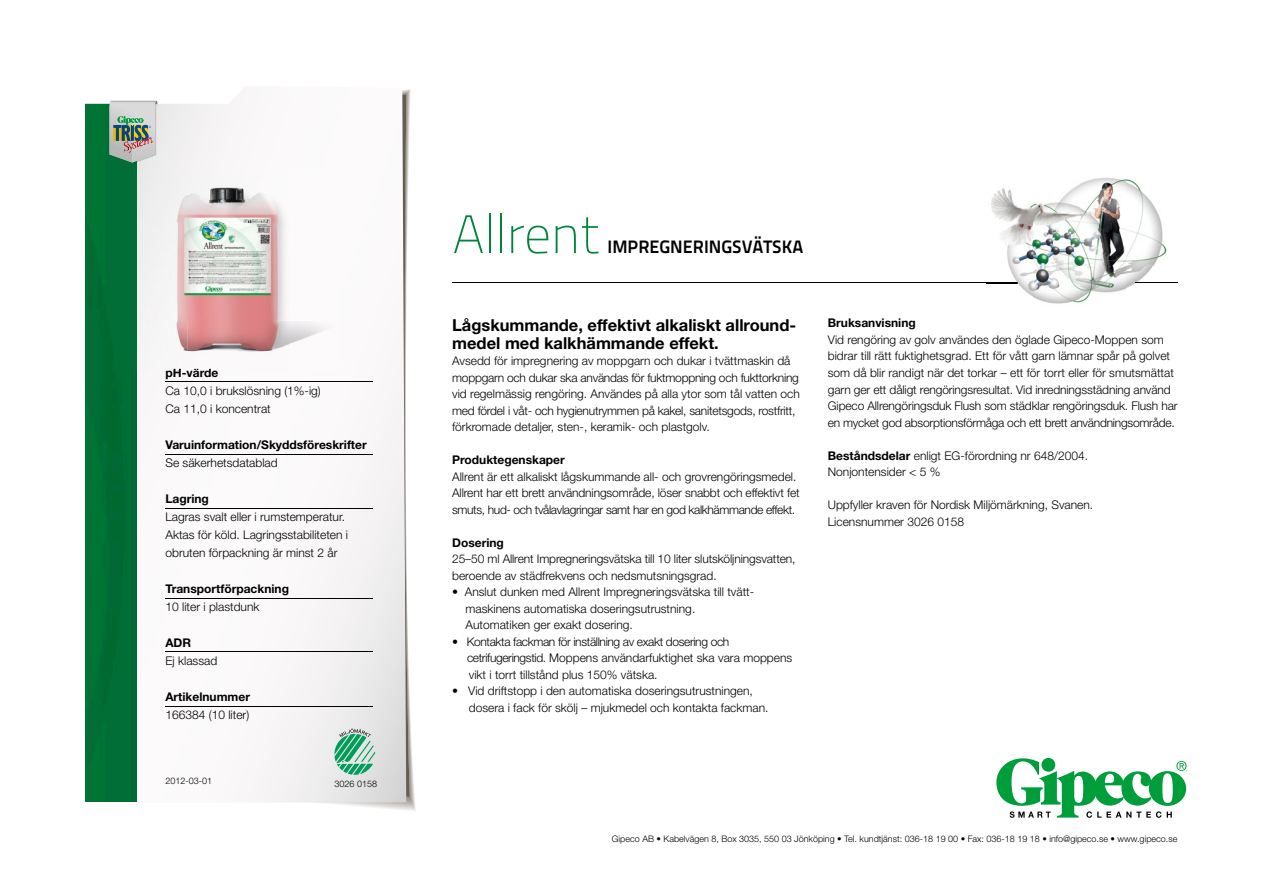
<style>
.page{position:relative;width:1263px;height:893px;background:#fff}
.page>*{position:absolute;margin:0;border:0;box-sizing:border-box;transform-origin:0 0}
.t1{font:700 54px "Titillium Text 14 L";letter-spacing:-.02em;color:#00843b}
.t2{font:18px "Titillium Text 14 L 800 wt";color:#000}
.t3{font:700 16.5px/18px "Helvetica Neue LT Std";color:#000}
.t4{font:300 12px/16.5px "Helvetica Neue LT Std";color:#000}
.t5{font:700 12px "Helvetica Neue LT Std";color:#000}
.t6{font:300 9px "Helvetica Neue LT Std";color:#000}
.s1{font-weight:700}
</style>
<div class="page">
<svg style="left:131px;top:90px;width:275px;height:713px"></svg>
<div style="left:85px;top:163px;width:52px;height:638px;background:#006e36"></div>
<hr style="left:165px;top:382px;width:208px;height:1px;background:#000">
<hr style="left:165px;top:454px;width:208px;height:1px;background:#000">
<hr style="left:165px;top:508px;width:208px;height:1px;background:#000">
<hr style="left:165px;top:598px;width:208px;height:1px;background:#000">
<hr style="left:165px;top:652px;width:208px;height:1px;background:#000">
<hr style="left:165px;top:706px;width:208px;height:1px;background:#000">
<hr style="left:452px;top:283px;width:565px;height:1px;background:#000">
<img style="left:114px;top:175px;width:227px;height:195px">
<img style="left:166px;top:369px;width:52px;height:1px">
<img style="left:986px;top:178px;width:188px;height:126px">
<img style="left:986px;top:283px;width:31px;height:1px">
<svg style="left:996px;top:758px;width:190px;height:60px"></svg>
<svg style="left:334px;top:728px;width:41px;height:47px;background:#86c4a9"></svg>
<svg style="left:85px;top:90px;width:178px;height:73px"></svg>
<hr style="left:1136px;top:283px;width:42px;height:1px;background:#000">
<img style="left:132px;top:137px;width:21px;height:12px">
<p class="t5" style="left:165px;top:366px;width:54px">pH-värde</p>
<p class="t4" style="left:165px;top:382px;width:157px;line-height:18px">Ca 10,0 i brukslösning (1%-ig)<br>Ca 11,0 i koncentrat</p>
<p class="t5" style="left:165px;top:438px;width:203px">Varuinformation/Skyddsföreskrifter</p>
<p class="t4" style="left:165px;top:455px;width:114px">Se säkerhetsdatablad</p>
<p class="t5" style="left:165px;top:492px;width:45px">Lagring</p>
<p class="t4" style="left:165px;top:508px;width:184px;line-height:18px">Lagras svalt eller i rumstemperatur.<br>Aktas för köld. Lagringsstabiliteten i obruten förpackning är minst 2 år</p>
<p class="t5" style="left:165px;top:582px;width:125px">Transportförpackning</p>
<p class="t4" style="left:165px;top:599px;width:96px">10 liter i plastdunk</p>
<p class="t5" style="left:165px;top:636px;width:27px">ADR</p>
<p class="t4" style="left:165px;top:653px;width:53px">Ej klassad</p>
<p class="t5" style="left:165px;top:690px;width:86px">Artikelnummer</p>
<p class="t4" style="left:165px;top:707px;width:85px">166384 (10 liter)</p>
<p class="t6" style="left:165px;top:776px;width:48px">2012-03-01</p>
<p class="t6" style="left:335px;top:778px;width:44px">3026 0158</p>
<h1 class="t1" style="left:452px;top:202px;width:149px">Allrent</h1>
<h2 class="t2" style="left:607px;top:236px;width:197px">IMPREGNERINGSVÄTSKA</h2>
<h3 class="t3" style="left:452px;top:315px;width:345px">Lågskummande, effektivt alkaliskt allround&shy;medel med kalkhämmande effekt.</h3>
<p class="t4" style="left:452px;top:352px;width:349px">Avsedd för impregnering av moppgarn och dukar i tvättmaskin då moppgarn och dukar ska användas för fuktmoppning och fukttorkning vid regelmässig rengöring. Användes på alla ytor som tål vatten och med fördel i våt- och hygienutrymmen på kakel, sanitetsgods, rostfritt, förkromade detaljer, sten-, keramik- och plastgolv.</p>
<p class="t5" style="left:452px;top:452px;width:114px">Produktegenskaper</p>
<p class="t4" style="left:452px;top:468px;width:349px">Allrent är ett alkaliskt lågskummande all- och grovrengöringsmedel.<br>Allrent har ett brett användningsområde, löser snabbt och effektivt fet smuts, hud- och tvålavlagringar samt har en god kalkhämmande effekt.</p>
<p class="t5" style="left:452px;top:535px;width:53px">Dosering</p>
<p class="t4" style="left:452px;top:550px;width:345px">25–50 ml Allrent Impregneringsvätska till 10 liter slutsköljningsvatten, beroende av städfrekvens och nedsmutsningsgrad.</p>
<p class="t4" style="left:465px;top:583px;width:290px;text-indent:-13px">• Anslut dunken med Allrent Impregneringsvätska till tvätt&shy;maskinens automatiska doseringsutrustning.<br>Automatiken ger exakt dosering.</p>
<p class="t4" style="left:467px;top:633px;width:327px;text-indent:-15px">• Kontakta fackman för inställning av exakt dosering och cetrifugeringstid. Moppens användarfuktighet ska vara moppens vikt i torrt tillstånd plus 150% vätska.</p>
<p class="t4" style="left:469px;top:682px;width:301px;text-indent:-17px">• Vid driftstopp i den automatiska doseringsutrustningen, dosera i fack för skölj – mjukmedel och kontakta fackman.</p>
<p class="t5" style="left:828px;top:316px;width:90px">Bruksanvisning</p>
<p class="t4" style="left:828px;top:331px;width:351px">Vid rengöring av golv användes den öglade Gipeco-Moppen som bidrar till rätt fuktighetsgrad. Ett för vått garn lämnar spår på golvet som då blir randigt när det torkar – ett för torrt eller för smutsmättat garn ger ett dåligt rengöringsresultat. Vid inredningsstädning använd Gipeco Allrengöringsduk Flush som städklar rengöringsduk. Flush har en mycket god absorptionsförmåga och ett brett användningsområde.</p>
<p class="t4" style="left:828px;top:447px;width:262px"><span class="s1">Beståndsdelar</span> enligt EG-förordning nr 648/2004.<br>Nonjontensider &lt; 5 %</p>
<p class="t4" style="left:828px;top:496px;width:267px">Uppfyller kraven för Nordisk Miljömärkning, Svanen.<br>Licensnummer 3026 0158</p>
<p class="t6" style="left:612px;top:833px;width:567px">Gipeco AB • Kabelvägen 8, Box 3035, 550 03 Jönköping • Tel. kundtjänst: 036-18 19 00 • Fax: 036-18 19 18 • info@gipeco.se • www.gipeco.se</p>
</div>
